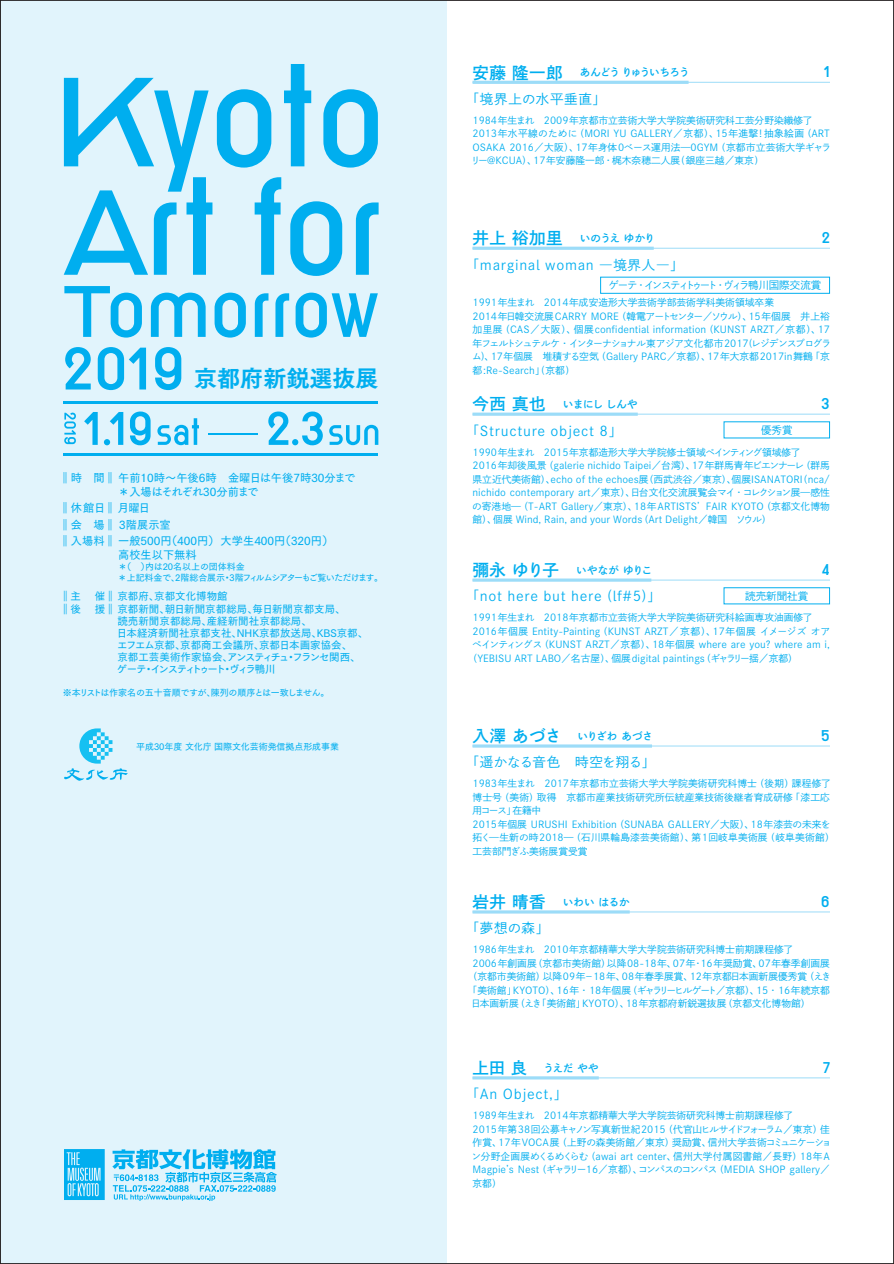
<style>
.page{position:relative;width:894px;height:1264px;background:#fff}
.page>*{position:absolute;margin:0;border:0;box-sizing:border-box;transform-origin:0 0}
.t1{font:22.95px "Tsuku Go Pro E";color:#00aeef}
.t2{font:15px "Reross Rectangular";color:#00aeef}
.t3{font:13.5px "Shuei Go Gin Std L";letter-spacing:.05em;color:#00aeef}
.t4{font:13.5px "Shuei Go Gin Std L";letter-spacing:-.01em;color:#00aeef}
.t5{font:11.25px/16.5px "Tsuku Go Pro D";color:#00aeef}
.t6{font:10.5px/12px "Tsuku Go Pro D";color:#00aeef}
.t7{font:10.5px "Shuei Go Gin Std B";letter-spacing:-.025em;color:#00aeef}
.t8{font:10.5px "Shuei Go Gin Std L";letter-spacing:-.13em;color:#00aeef}
.t9{font:10.5px "Shuei Go Gin Std B";letter-spacing:-.09em;color:#00aeef}
.t10{font:10.5px "Shuei Go Gin Std L";letter-spacing:-.07em;color:#00aeef}
.t11{font:9.75px/13.5px "Shuei Go Gin Std L";color:#00aeef}
.t12{font:9px/11.2px "Tsuku Go Pro D";letter-spacing:-.015em;color:#00aeef}
.s1{font-size:16.5px}
</style>
<div class="page">
<div style="left:0;top:0;width:447px;height:1263px;background:#e1f4fc"></div>
<hr style="left:472px;top:81px;width:216px;height:3px;background:#9cdcf8">
<hr style="left:472px;top:82px;width:357px;height:1px;background:#9cdcf8">
<hr style="left:472px;top:744px;width:179px;height:3px;background:#9cdcf8">
<svg style="left:472px;top:412px;width:165px;height:4px"></svg>
<svg style="left:472px;top:246px;width:181px;height:4px"></svg>
<hr style="left:472px;top:248px;width:357px;height:1px;background:#9cdcf8">
<hr style="left:472px;top:413px;width:357px;height:1px;background:#9cdcf8">
<hr style="left:472px;top:579px;width:357px;height:1px;background:#9cdcf8">
<hr style="left:472px;top:745px;width:357px;height:1px;background:#9cdcf8">
<hr style="left:472px;top:911px;width:357px;height:1px;background:#9cdcf8">
<hr style="left:472px;top:1077px;width:357px;height:1px;background:#9cdcf8">
<hr style="left:472px;top:910px;width:157px;height:3px;background:#9cdcf8">
<hr style="left:472px;top:578px;width:179px;height:3px;background:#9cdcf8">
<div style="left:600px;top:277px;width:229px;height:17px;border:1px solid #00aeef"></div>
<svg style="left:64px;top:64px;width:314px;height:212px"></svg>
<svg style="left:64px;top:286px;width:78px;height:51px"></svg>
<svg style="left:151px;top:292px;width:54px;height:45px"></svg>
<svg style="left:214px;top:292px;width:32px;height:45px"></svg>
<svg style="left:255px;top:293px;width:13px;height:44px"></svg>
<svg style="left:275px;top:293px;width:14px;height:44px"></svg>
<svg style="left:295px;top:292px;width:83px;height:45px"></svg>
<svg style="left:65px;top:347px;width:26px;height:42px"></svg>
<svg style="left:98px;top:347px;width:48px;height:43px"></svg>
<svg style="left:155px;top:347px;width:26px;height:43px"></svg>
<svg style="left:64px;top:412px;width:12px;height:32px"></svg>
<svg style="left:84px;top:412px;width:14px;height:33px"></svg>
<svg style="left:104px;top:412px;width:19px;height:33px"></svg>
<svg style="left:130px;top:411px;width:20px;height:34px"></svg>
<svg style="left:157px;top:418px;width:42px;height:27px"></svg>
<hr style="left:209px;top:432px;width:49px;height:2px;background:#00aeef">
<svg style="left:268px;top:411px;width:55px;height:34px"></svg>
<svg style="left:329px;top:425px;width:49px;height:20px"></svg>
<hr style="left:64px;top:453px;width:314px;height:2px;background:#00aeef">
<hr style="left:64px;top:401px;width:314px;height:2px;background:#00aeef">
<hr style="left:472px;top:1076px;width:126px;height:3px;background:#9cdcf8">
<svg style="left:64px;top:1149px;width:41px;height:50px;background:#36bef1"></svg>
<svg style="left:112px;top:1149px;width:165px;height:51px"></svg>
<svg style="left:64px;top:728px;width:64px;height:52px"></svg>
<svg style="left:0;top:0;width:1px;height:1264px"></svg>
<h1 class="t1" style="left:194px;top:358px;width:185px">京都府新鋭選抜展</h1>
<p class="t5" style="left:118px;top:470px;width:239px;line-height:13.5px;text-indent:-58px">‖時　間‖ 午前10時～午後6時　金曜日は午後7時30分まで＊入場はそれぞれ30分前まで</p>
<p class="t5" style="left:60px;top:498px;width:275px">‖休館日‖ 月曜日　　<br>‖会　場‖ 3階展示室<br>‖入場料‖ 一般500円（400円） 大学生400円（320円）</p>
<p class="t5" style="left:118px;top:545px;width:80px">高校生以下無料</p>
<p class="t12" style="left:118px;top:560px;width:267px">＊（　）内は20名以上の団体料金　<br>＊上記料金で、2階総合展示・3階フィルムシアターもご覧いただけます。</p>
<p class="t6" style="left:60px;top:588px;width:287px;line-height:13.5px">‖主 　催‖ 京都府、京都文化博物館<br>‖後 　援‖ 京都新聞、朝日新聞京都総局、毎日新聞京都支局、</p>
<p class="t6" style="left:117px;top:614px;width:253px">読売新聞京都総局、産経新聞社京都総局、<br>日本経済新聞社京都支社、NHK京都放送局、KBS京都、エフエム京都、京都商工会議所、京都日本画家協会、<br>京都工芸美術作家協会、アンスティチュ・フランセ関西、ゲーテ・インスティトゥート・ヴィラ鴨川</p>
<p class="t12" style="left:63px;top:686px;width:268px">※本リストは作家名の五十音順ですが、陳列の順序とは一致しません。</p>
<p class="t12" style="left:136px;top:739px;width:204px">平成30年度 文化庁 国際文化芸術発信拠点形成事業</p>
<p class="t9" style="left:472px;top:65px;width:218px"><span class="s1">安藤 隆一郎　</span>あんどう りゅういちろう</p>
<h3 class="t3" style="left:465px;top:89px;width:142px">「境界上の水平垂直」</h3>
<h2 class="t2" style="left:823px;top:62px;width:8px">1</h2>
<p class="t11" style="left:470px;top:113px;width:362px">1984年生まれ　2009年京都市立芸術大学大学院美術研究科工芸分野染織修了2013年水平線のために（MORI YU GALLERY／京都）、15年進撃！抽象絵画（ART OSAKA 2016／大阪）、17年身体0ベース運用法—0GYM（京都市立芸術大学ギャラリー@KCUA）、17年安藤隆一郎・梶木奈穂二人展(銀座三越／東京)</p>
<p class="t7" style="left:472px;top:231px;width:184px"><span class="s1">井上 裕加里　</span>いのうえ ゆかり</p>
<h3 class="t3" style="left:465px;top:255px;width:219px">「marginal woman ―境界人―」</h3>
<h2 class="t2" style="left:821px;top:228px;width:10px">2</h2>
<p class="t8" style="left:608px;top:278px;width:214px">ゲーテ・インスティトゥート・ヴィラ鴨川国際交流賞</p>
<p class="t11" style="left:472px;top:296px;width:360px">1991年生まれ　2014年成安造形大学芸術学部芸術学科美術領域卒業<br>2014年日韓交流展CARRY MORE（韓電アートセンター／ソウル）、15年個展　井上裕加里展（CAS／大阪）、個展confidential information（KUNST ARZT／京都）、17年フェルトシュテルケ・インターナショナル東アジア文化都市2017(レジデンスプログラム)、17年個展　堆積する空気（Gallery PARC／京都）、17年大京都2017in舞鶴「京都:Re-Search」(京都)</p>
<p class="t7" style="left:472px;top:397px;width:167px"><span class="s1">今西 真也　</span>いまにし しんや</p>
<h3 class="t3" style="left:465px;top:421px;width:158px">「Structure object 8」</h3>
<p class="t10" style="left:760px;top:423px;width:33px">優秀賞</p>
<h2 class="t2" style="left:821px;top:393px;width:10px">3</h2>
<p class="t11" style="left:472px;top:445px;width:359px">1990年生まれ　2015年京都造形大学大学院修士領域ペインティング領域修了<br>2016年却後風景（galerie nichido Taipei／台湾）、17年群馬青年ビエンナーレ（群馬県立近代美術館）、echo of the echoes展（西武渋谷／東京）、個展ISANATORI（nca/ nichido contemporary art／東京）、日台文化交流展覧会マイ・コレクション展—感性の寄港地—（T-ART Gallery／東京）、18年ARTISTS’FAIR KYOTO（京都文化博物館）、個展 Wind, Rain, and your Words（Art Delight／韓国　ソウル）</p>
<p class="t7" style="left:472px;top:562px;width:181px"><span class="s1">彌永 ゆり子　</span>いやなが ゆりこ</p>
<h3 class="t3" style="left:465px;top:587px;width:196px">「not here but here (lf#5)」</h3>
<p class="t10" style="left:745px;top:588px;width:64px">読売新聞社賞</p>
<h2 class="t2" style="left:821px;top:559px;width:10px">4</h2>
<p class="t11" style="left:472px;top:611px;width:341px">1991年生まれ　2018年京都市立芸術大学大学院美術研究科絵画専攻油画修了</p>
<p class="t11" style="left:472px;top:624px;width:359px">2016年個展 Entity-Painting（KUNST ARZT／京都）、17年個展 イメージズ オア</p>
<p class="t11" style="left:472px;top:638px;width:359px">ペインティングス（KUNST ARZT／京都）、18年個展 where are you? where am i,</p>
<p class="t11" style="left:467px;top:651px;width:332px">（YEBISU ART LABO／名古屋）、個展digital paintings（ギャラリー揺／京都）</p>
<p class="t7" style="left:472px;top:728px;width:182px"><span class="s1">入澤 あづさ　</span>いりざわ あづさ</p>
<h3 class="t4" style="left:465px;top:753px;width:191px">「遥かなる音色　時空を翔る」</h3>
<h2 class="t2" style="left:820px;top:725px;width:11px">5</h2>
<p class="t11" style="left:472px;top:776px;width:364px">1983年生まれ　2017年京都市立芸術大学大学院美術研究科博士（後期）課程修了博士号（美術）取得　京都市産業技術研究所伝統産業技術後継者育成研修「漆工応用コース」在籍中<br>2015年個展 URUSHI Exhibition（SUNABA GALLERY／大阪）、18年漆芸の未来を拓く—生新の時2018—（石川県輪島漆芸美術館）、第1回岐阜美術展（岐阜美術館）工芸部門ぎふ美術展賞受賞</p>
<p class="t7" style="left:472px;top:894px;width:159px"><span class="s1">岩井 晴香　</span>いわい はるか</p>
<h3 class="t3" style="left:465px;top:919px;width:85px">「夢想の森」</h3>
<h2 class="t2" style="left:820px;top:891px;width:10px">6</h2>
<p class="t11" style="left:472px;top:942px;width:322px">1986年生まれ　2010年京都精華大学大学院芸術研究科博士前期課程修了</p>
<p class="t11" style="left:472px;top:956px;width:359px">2006年創画展（京都市美術館）以降08-18年、07年・16年奨励賞、07年春季創画展</p>
<p class="t11" style="left:467px;top:969px;width:365px">（京都市美術館）以降09年−18年、08年春季展賞、12年京都日本画新展優秀賞（えき</p>
<p class="t11" style="left:467px;top:983px;width:364px">「美術館」KYOTO）、16年・18年個展（ギャラリーヒルゲート／京都）、15・16年続京都</p>
<p class="t11" style="left:471px;top:996px;width:341px">日本画新展（えき「美術館」KYOTO）、18年京都府新鋭選抜展（京都文化博物館）</p>
<p class="t7" style="left:472px;top:1060px;width:128px"><span class="s1">上田 良　</span>うえだ やや</p>
<h3 class="t3" style="left:465px;top:1084px;width:103px">「An Object,」</h3>
<h2 class="t2" style="left:822px;top:1057px;width:8px">7</h2>
<p class="t11" style="left:471px;top:1108px;width:361px">1989年生まれ　2014年京都精華大学大学院芸術研究科博士前期課程修了<br>2015年第38回公募キャノン写真新世紀2015（代官山ヒルサイドフォーラム／東京）佳作賞、17年VOCA展（上野の森美術館／東京）奨励賞、信州大学芸術コミュニケーション分野企画展めくるめくらむ（awai art center、信州大学付属図書館／長野）18年A Magpie’s Nest（ギャラリー16／京都）、コンパスのコンパス（MEDIA SHOP gallery／京都）</p>
</div>
